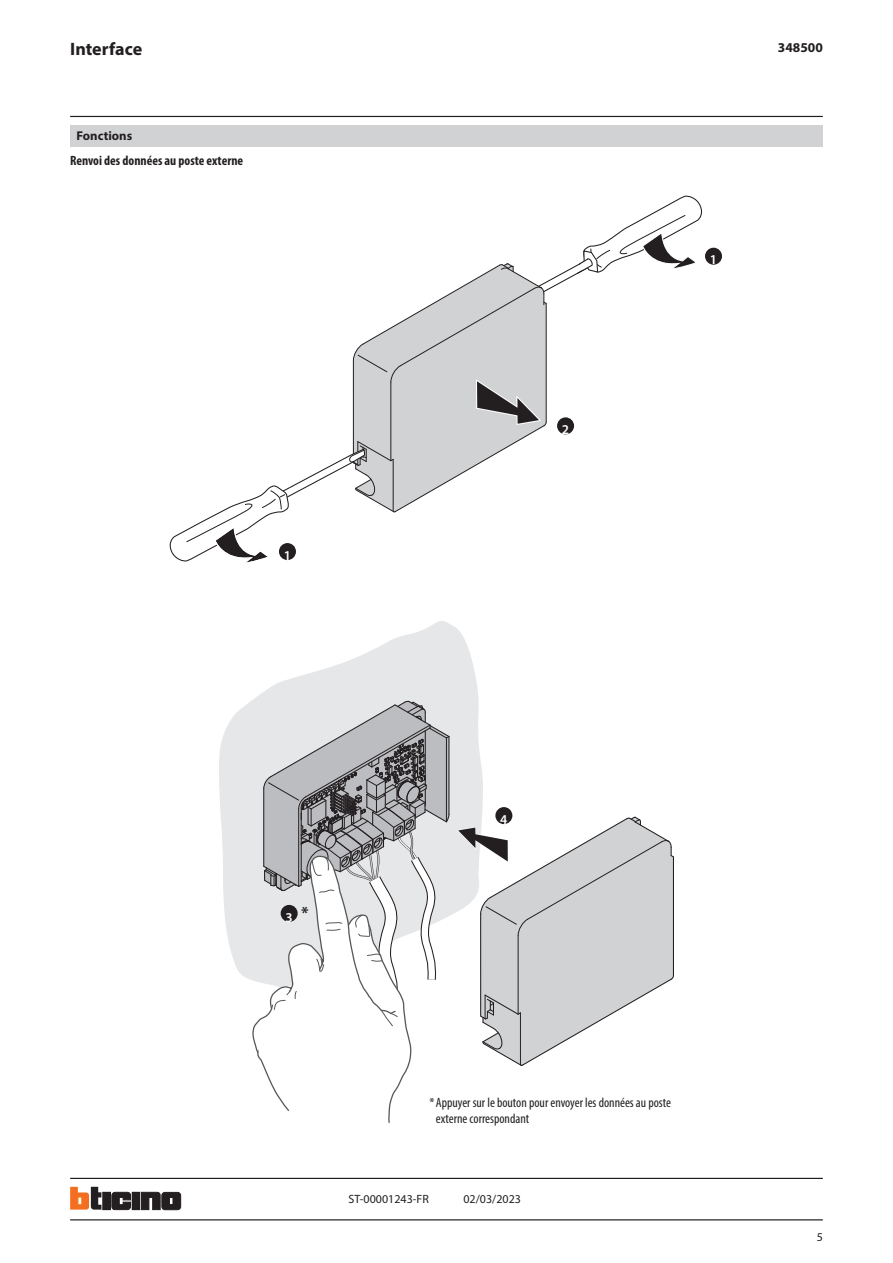
<style>
.page{position:relative;width:893px;height:1263px;background:#fff}
.page>*{position:absolute;margin:0;border:0;box-sizing:border-box;transform-origin:0 0}
.t1{font:700 18px "Myriad Pro";color:#231f20}
.t2{font:condensed 13.5px/16.2px "Myriad Pro";color:#231f20}
.t3{font:700 condensed 13.5px "Myriad Pro";color:#231f20}
.t4{font:700 13.5px "Myriad Pro";color:#231f20}
.t5{font:600 13.5px "Myriad Pro";color:#fff}
.t6{font:700 12.75px "Myriad Pro";color:#231f20}
.t7{font:12px "Myriad Pro";color:#231f20}
</style>
<div class="page">
<hr style="left:70px;top:1219px;width:753px;height:1px;background:#231f20">
<hr style="left:70px;top:1178px;width:753px;height:1px;background:#231f20">
<div style="left:103px;top:1192px;width:7px;height:17px;background:#231f20"></div>
<div style="left:132px;top:1192px;width:8px;height:17px;background:#231f20"></div>
<svg style="left:141px;top:1192px;width:40px;height:18px"></svg>
<svg style="left:70px;top:1187px;width:31px;height:22px"></svg>
<svg style="left:112px;top:1192px;width:19px;height:18px"></svg>
<hr style="left:70px;top:116px;width:753px;height:1px;background:#231f20">
<svg style="left:170px;top:196px;width:532px;height:367px"></svg>
<div style="left:279px;top:543px;width:17px;height:17px;background:#231f20;border-radius:50%"></div>
<div style="left:705px;top:248px;width:17px;height:17px;background:#231f20;border-radius:50%"></div>
<div style="left:557px;top:417px;width:17px;height:17px;background:#231f20;border-radius:50%"></div>
<svg style="left:219px;top:621px;width:264px;height:359px;fill:#e6e7e9"></svg>
<svg style="left:457px;top:816px;width:217px;height:250px"></svg>
<svg style="left:251px;top:700px;width:199px;height:423px"></svg>
<div style="left:495px;top:807px;width:17px;height:17px;background:#231f20;border-radius:50%"></div>
<div style="left:281px;top:905px;width:17px;height:17px;background:#231f20;border-radius:50%"></div>
<div style="left:70px;top:125px;width:753px;height:22px;background:#d1d2d4"></div>
<h1 class="t1" style="left:70px;top:37px;width:74px">Interface</h1>
<p class="t6" style="left:77px;top:128px;width:57px">Fonctions</p>
<p class="t3" style="left:70px;top:152px;width:174px">Renvoi des données au poste externe</p>
<p class="t5" style="left:284px;top:547px;width:9px">1</p>
<p class="t5" style="left:562px;top:421px;width:9px">2</p>
<p class="t4" style="left:778px;top:38px;width:46px">348500</p>
<p class="t5" style="left:710px;top:251px;width:9px">1</p>
<p class="t5" style="left:286px;top:908px;width:24px">3 <sup>*</sup></p>
<p class="t5" style="left:500px;top:811px;width:9px">4</p>
<p class="t2" style="left:436px;top:1094px;width:237px;text-indent:-6px">*Appuyer sur le bouton pour envoyer les données au poste externe correspondant</p>
<p class="t7" style="left:349px;top:1192px;width:82px">ST-00001243-FR</p>
<p class="t7" style="left:463px;top:1192px;width:59px">02/03/2023</p>
<p class="t7" style="left:817px;top:1229px;width:8px">5</p>
</div>
